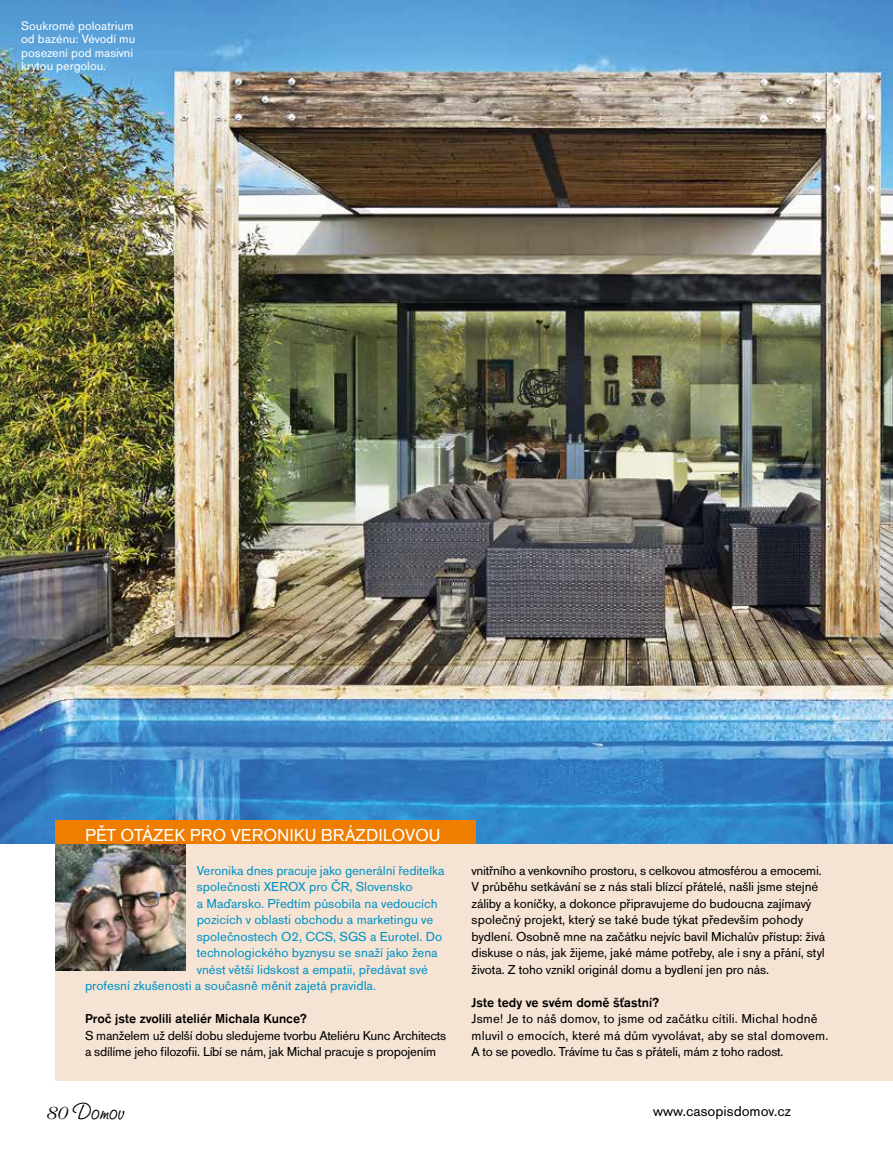
<style>
.page{position:relative;width:893px;height:1170px;background:#fff}
.page>*{position:absolute;margin:0;border:0;box-sizing:border-box;transform-origin:0 0}
.t1{font:27px "Studio Script Itc DCE Alter";color:#000}
.t2{font:18px "Accius TOT";color:#fff}
.t3{font:15px "Accius TOT";color:#000}
.t4{font:13.5px/16.5px "Accius TOT";letter-spacing:-.01em;color:#000}
.t5{font:13.5px "Accius TOT";color:#0093c5}
.t6{font:13.5px/16.5px "Accius TOT";letter-spacing:.01em;color:#000}
.t7{font:500 13.5px "Accius TOT";color:#000}
.t8{font:12.75px/13.5px "Accius TOT";color:#fff}
.s1{font-family:"Garamond Itc TCE";font-weight:300;font-style:italic;font-size:18px}
</style>
<div class="page">
<div style="left:55px;top:843px;width:838px;height:237px;background:#f5e3d4"></div>
<img style="left:0;top:0;width:893px;height:843px">
<img style="left:55px;top:843px;width:130px;height:127px">
<div style="left:55px;top:820px;width:420px;height:23px;background:#ef7d00"></div>
<p class="t8" style="left:21px;top:19px;width:116px">Soukromé poloatrium od bazénu: Vévodí mu posezení pod masivní krytou pergolou.</p>
<h2 class="t2" style="left:85px;top:824px;width:357px">PĚT OTÁZEK PRO VERONIKU BRÁZDILOVOU</h2>
<p class="t5" style="left:197px;top:862px;width:249px">Veronika dnes pracuje jako generální ředitelka</p>
<p class="t5" style="left:197px;top:879px;width:217px">společnosti XEROX pro ČR, Slovensko</p>
<p class="t5" style="left:197px;top:895px;width:242px">a Maďarsko. Předtím působila na vedoucích</p>
<p class="t5" style="left:197px;top:912px;width:238px">pozicích v oblasti obchodu a marketingu ve</p>
<p class="t5" style="left:197px;top:928px;width:247px">společnostech O2, CCS, SGS a Eurotel. Do</p>
<p class="t5" style="left:197px;top:945px;width:243px">technologického byznysu se snaží jako žena</p>
<p class="t5" style="left:197px;top:961px;width:233px">vnést větší lidskost a empatii, předávat své</p>
<p class="t5" style="left:85px;top:978px;width:293px">profesní zkušenosti a současně měnit zajetá pravidla.</p>
<p class="t7" style="left:85px;top:1011px;width:223px">Proč jste zvolili ateliér Michala Kunce?</p>
<p class="t4" style="left:85px;top:1027px;width:363px">S manželem už delší dobu sledujeme tvorbu Ateliéru Kunc Architects a sdílíme jeho filozofii. Líbí se nám, jak Michal pracuje s propojením</p>
<p class="t4" style="left:472px;top:862px;width:355px">vnitřního a venkovního prostoru, s celkovou atmosférou a emocemi.<br>V průběhu setkávání se z nás stali blízcí přátelé, našli jsme stejné záliby a koníčky, a dokonce připravujeme do budoucna zajímavý společný projekt, který se také bude týkat především pohody bydlení. Osobně mne na začátku nejvíc bavil Michalův přístup: živá diskuse o nás, jak žijeme, jaké máme potřeby, ale i sny a přání, styl života. Z toho vznikl originál domu a bydlení jen pro nás.</p>
<p class="t7" style="left:472px;top:994px;width:189px">Jste tedy ve svém domě šťastní?</p>
<p class="t6" style="left:472px;top:1010px;width:358px">Jsme! Je to náš domov, to jsme od začátku cítili. Michal hodně mluvil o emocích, které má dům vyvolávat, aby se stal domovem.<br>A to se povedlo. Trávíme tu čas s přáteli, mám z toho radost.</p>
<h1 class="t1" style="left:47px;top:1096px;width:79px"><span class="s1">80</span> Domov</h1>
<p class="t3" style="left:653px;top:1102px;width:139px">www.casopisdomov.cz</p>
</div>
